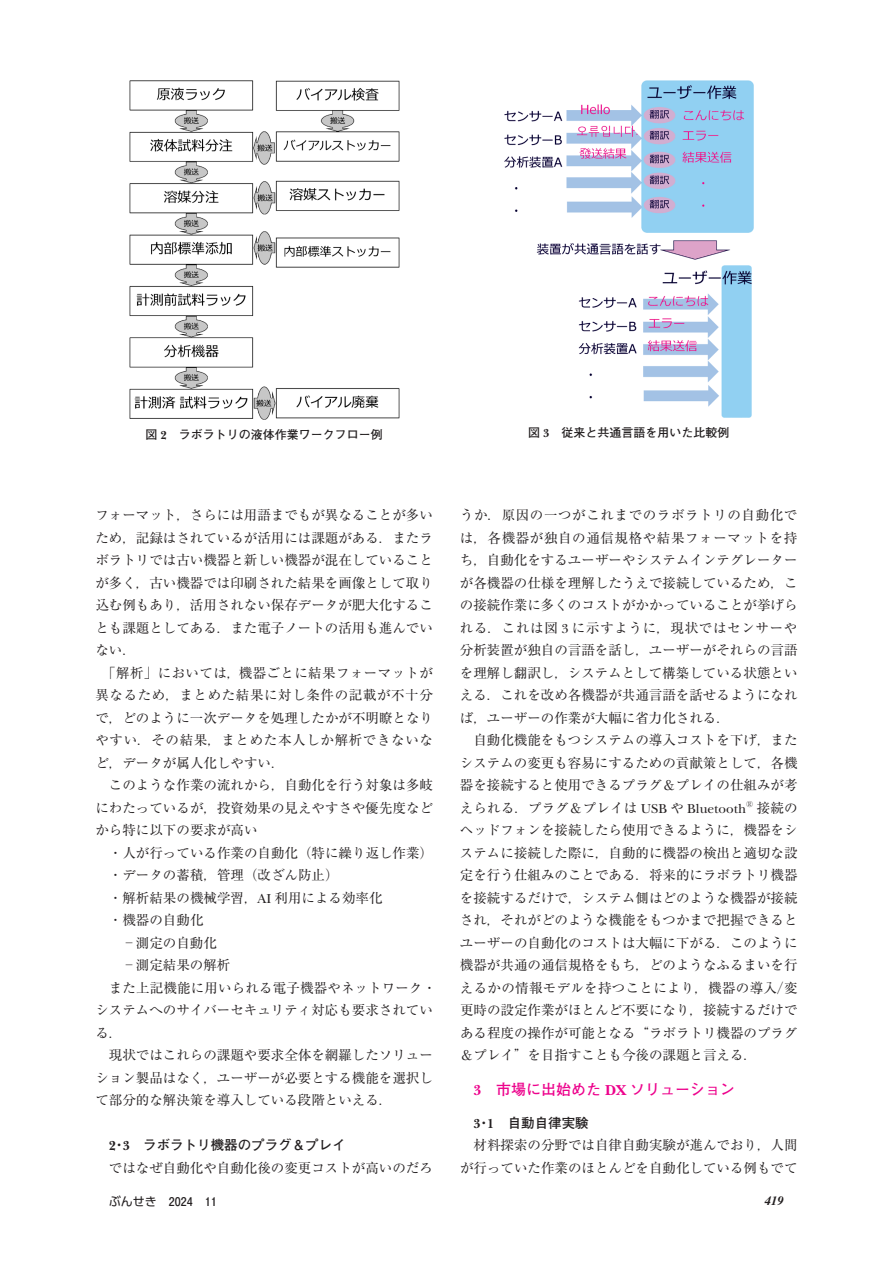
<style>
.page{position:relative;width:893px;height:1263px;background:#fff}
.page>*{position:absolute;margin:0;border:0;box-sizing:border-box;transform-origin:0 0}
.t1{font:700 15px "Futo Go B101 Pr 6";color:#ed028c}
.t2{font:13.5px/22.5px "Ryumin Pr 6";color:#231f20;text-align:justify}
.t3{font:700 13.5px "Futo Go B101 Pr 6";color:#231f20}
.t4{font:13.5px "Ryumin Pr 6";letter-spacing:.03em;color:#231f20}
.t5{font:13.5px "Ryumin Pr 6";letter-spacing:.045em;color:#231f20}
.t6{font:13.5px "Ryumin Pr 6";letter-spacing:.05em;color:#231f20}
.t7{font:13.5px "Ryumin Pr 6";color:#231f20;scale:.5 1}
.t8{font:italic 700 12.75px "Times LT Std";color:#231f20}
.t9{font:700 12px "Futo Go B101 Pr 6";color:#231f20}
.t10{font:8.1px "Ryumin Pr 6";color:#231f20}
.s1{font-family:"New Baskerville Std"}
.s2{font-family:"Ryumin Pro"}
.s3{font-family:"Futo Go B101 Pro"}
.s4{font-family:"Hira Kaku Std W2"}
.s5{font-family:"UD Shin Go Pr 6";font-weight:400}
</style>
<div class="page">
<img style="left:129px;top:81px;width:270px;height:338px">
<img style="left:504px;top:81px;width:249px;height:336px">
<p class="t9" style="left:146px;top:425px;width:239px">図 <span class="s1">2</span>　ラボラトリの液体作業ワークフロー例</p>
<p class="t9" style="left:528px;top:423px;width:203px">図 <span class="s1">3</span>　従来と共通言語を用いた比較例</p>
<p class="t2" style="left:95px;top:503px;width:339px">フォーマット<span class="s2">，</span>さらには用語までもが異なることが多い</p>
<p class="t2" style="left:95px;top:526px;width:339px">ため<span class="s2">，</span>記録はされているが活用には課題がある<span class="s2">．</span>またラ</p>
<p class="t2" style="left:95px;top:548px;width:339px">ボラトリでは古い機器と新しい機器が混在していること</p>
<p class="t2" style="left:95px;top:571px;width:339px">が多く<span class="s2">，</span>古い機器では印刷された結果を画像として取り</p>
<p class="t2" style="left:95px;top:593px;width:339px">込む例もあり<span class="s2">，</span>活用されない保存データが肥大化するこ</p>
<p class="t2" style="left:95px;top:616px;width:339px">とも課題としてある<span class="s2">．</span>また電子ノートの活用も進んでい</p>
<p class="t2" style="left:95px;top:638px;width:42px">ない<span class="s2">．</span></p>
<p class="t4" style="left:102px;top:662px;width:332px"><span class="s2">「</span>解析<span class="s2">」</span>においては<span class="s2">，</span>機器ごとに結果フォーマットが</p>
<p class="t5" style="left:95px;top:685px;width:339px">異なるため<span class="s2">，</span>まとめた結果に対し条件の記載が不十分</p>
<p class="t2" style="left:95px;top:706px;width:339px">で<span class="s2">，</span>どのように一次データを処理したかが不明瞭となり</p>
<p class="t6" style="left:95px;top:730px;width:339px">やすい<span class="s2">．</span>その結果<span class="s2">，</span>まとめた本人しか解析できないな</p>
<p class="t2" style="left:95px;top:751px;width:190px">ど<span class="s2">，</span>データが属人化しやすい<span class="s2">．</span></p>
<p class="t2" style="left:109px;top:773px;width:326px">このような作業の流れから<span class="s2">，</span>自動化を行う対象は多岐</p>
<p class="t2" style="left:95px;top:796px;width:339px">にわたっているが<span class="s2">，</span>投資効果の見えやすさや優先度など</p>
<p class="t2" style="left:95px;top:818px;width:163px">から特に以下の要求が高い</p>
<p class="t2" style="left:109px;top:841px;width:325px"><span class="s2">・</span>人が行っている作業の自動化<span class="s2">（</span>特に繰り返し作業<span class="s2">）</span></p>
<p class="t2" style="left:109px;top:863px;width:231px"><span class="s2">・</span>データの蓄積<span class="s2">，</span>管理<span class="s2">（</span>改ざん防止<span class="s2">）</span></p>
<p class="t2" style="left:109px;top:886px;width:275px"><span class="s2">・</span>解析結果の機械学習<span class="s2">，</span><span class="s1">AI</span> 利用による効率化</p>
<p class="t2" style="left:109px;top:908px;width:96px"><span class="s2">・</span>機器の自動化</p>
<p class="t7" style="left:126px;top:932px;width:184px">─ 測定の自動化</p>
<p class="t7" style="left:126px;top:955px;width:211px">─ 測定結果の解析</p>
<p class="t2" style="left:109px;top:976px;width:329px">また上記機能に用いられる電子機器やネットワーク<span class="s2">・</span></p>
<p class="t2" style="left:95px;top:998px;width:339px">システムへのサイバーセキュリティ対応も要求されてい</p>
<p class="t2" style="left:95px;top:1021px;width:28px">る<span class="s2">．</span></p>
<p class="t2" style="left:109px;top:1043px;width:326px">現状ではこれらの課題や要求全体を網羅したソリュー</p>
<p class="t2" style="left:95px;top:1066px;width:339px">ション製品はなく<span class="s2">，</span>ユーザーが必要とする機能を選択し</p>
<p class="t2" style="left:95px;top:1088px;width:299px">て部分的な解決策を導入している段階といえる<span class="s2">．</span></p>
<p class="t3" style="left:109px;top:1134px;width:238px"><span class="s1">2</span><span class="s3">・</span><span class="s1">3</span>　ラボラトリ機器のプラグ＆プレイ</p>
<p class="t2" style="left:109px;top:1156px;width:326px">ではなぜ自動化や自動化後の変更コストが高いのだろ</p>
<p class="t2" style="left:460px;top:503px;width:339px">うか<span class="s2">．</span>原因の一つがこれまでのラボラトリの自動化では<span class="s2">，</span>各機器が独自の通信規格や結果フォーマットを持ち<span class="s2">，</span>自動化をするユーザーやシステムインテグレーターが各機器の仕様を理解したうえで接続しているため<span class="s2">，</span>この接続作業に多くのコストがかかっていることが挙げられる<span class="s2">．</span>これは図 <span class="s1">3</span> に示すように<span class="s2">，</span>現状ではセンサーや分析装置が独自の言語を話し<span class="s2">，</span>ユーザーがそれらの言語を理解し翻訳し<span class="s2">，</span>システムとして構築している状態といえる<span class="s2">．</span>これを改め各機器が共通言語を話せるようになれば<span class="s2">，</span>ユーザーの作業が大幅に省力化される<span class="s2">．</span></p>
<p class="t2" style="left:460px;top:728px;width:339px;text-indent:14px">自動化機能をもつシステムの導入コストを下げ<span class="s2">，</span>またシステムの変更も容易にするための貢献策として<span class="s2">，</span>各機器を接続すると使用できるプラグ＆プレイの仕組みが考えられる<span class="s2">．</span>プラグ＆プレイは <span class="s1">USB</span> や <span class="s1">Bluetooth</span></p>
<p class="t10" style="left:746px;top:797px;width:9px">®</p>
<p class="t2" style="left:460px;top:796px;width:339px;text-indent:297px">接続のヘッドフォンを接続したら使用できるように<span class="s2">，</span>機器をシステムに接続した際に<span class="s2">，</span>自動的に機器の検出と適切な設定を行う仕組みのことである<span class="s2">．</span>将来的にラボラトリ機器を接続するだけで<span class="s2">，</span>システム側はどのような機器が接続され<span class="s2">，</span>それがどのような機能をもつかまで把握できるとユーザーの自動化のコストは大幅に下がる<span class="s2">．</span>このように機器が共通の通信規格をもち<span class="s2">，</span>どのようなふるまいを行えるかの情報モデルを持つことにより<span class="s2">，</span>機器の導入<span class="s4">／</span>変更時の設定作業がほとんど不要になり<span class="s2">，</span>接続するだけである程度の操作が可能となる<span class="s2">“</span>ラボラトリ機器のプラグ＆プレイ<span class="s2">”</span>を目指すことも今後の課題と言える<span class="s2">．</span></p>
<p class="t1" style="left:473px;top:1078px;width:263px"><span class="s1">3</span>　市場に出始めた <span class="s1">DX</span> ソリューション</p>
<p class="t3" style="left:473px;top:1112px;width:117px"><span class="s1">3</span><span class="s3">・</span><span class="s1">1</span>　自動自律実験</p>
<p class="t2" style="left:460px;top:1133px;width:339px;text-align:right">材料探索の分野では自律自動実験が進んでおり<span class="s2">，</span>人間が行っていた作業のほとんどを自動化している例もでて</p>
<p class="t9" style="left:109px;top:1191px;width:109px"><span class="s5">ぶんせき</span>　2024　11</p>
<p class="t8" style="left:765px;top:1193px;width:21px">419</p>
</div>
